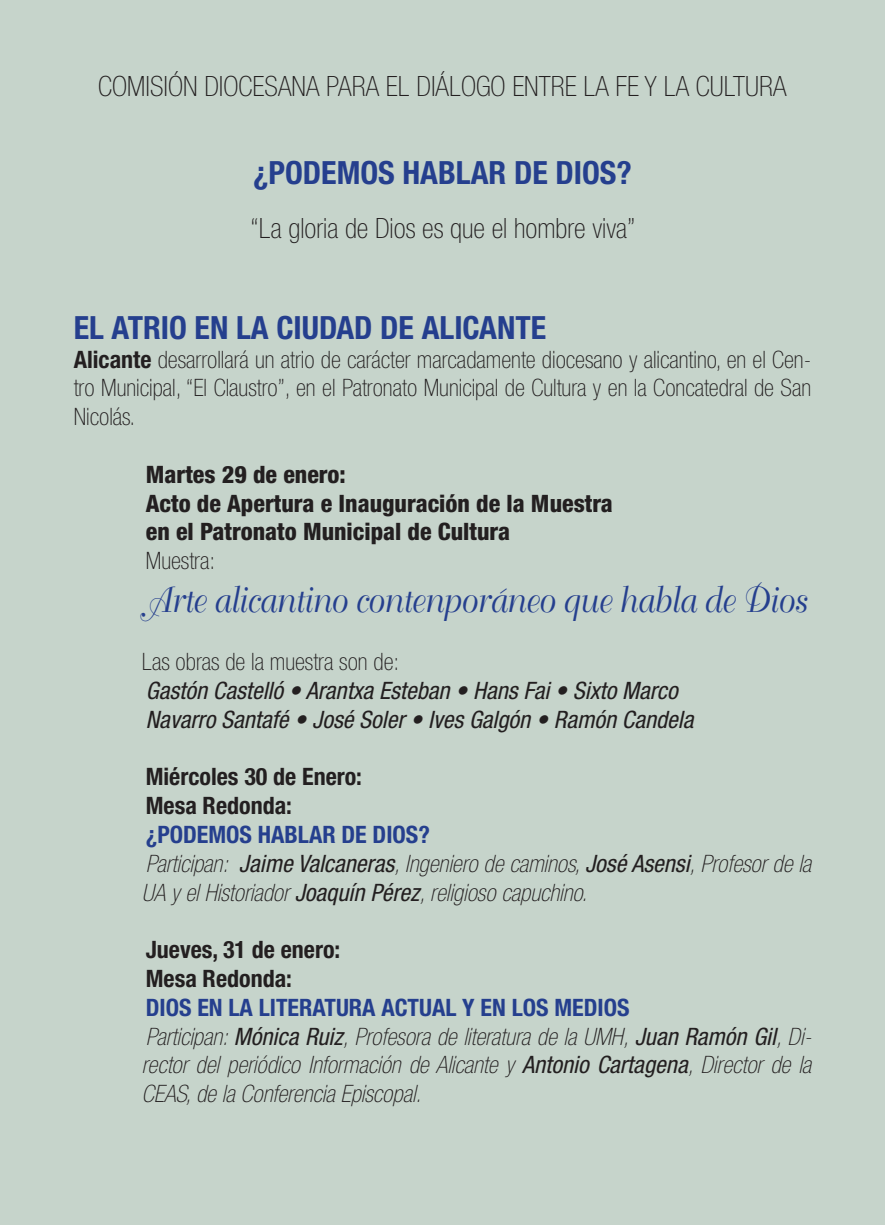
<style>
.page{position:relative;width:885px;height:1225px;background:#fff}
.page>*{position:absolute;margin:0;border:0;box-sizing:border-box;transform-origin:0 0}
.t1{font:36px "Bellevue";color:#253f8e;scale:.87 1}
.t2{font:700 condensed 32px "Helvetica Neue";color:#253f8e}
.t3{font:100 condensed 28px "Helvetica Neue";color:#231f20}
.t4{font:italic 100 condensed 24px/28.8px "Helvetica Neue";color:#231f20}
.t5{font:100 condensed 24px/28.8px "Helvetica Neue";color:#231f20;text-align:justify}
.t6{font:italic condensed 24px/28.8px "Helvetica Neue";color:#231f20}
.t7{font:800 condensed 24px/28.8px "Helvetica Neue";color:#231f20}
.t8{font:700 condensed 24px/28.8px "Helvetica Neue";color:#231f20}
.s1{font-weight:700}
.s2{font-weight:700;font-style:normal;color:#253f8e}
.s3{font-weight:400}
</style>
<div class="page">
<div style="left:0;top:0;width:884px;height:1225px;background:#c6d4cb"></div>
<p class="t3" style="left:98px;top:76px;width:690px">COMISIÓN DIOCESANA PARA EL DIÁLOGO ENTRE LA FE Y LA CULTURA</p>
<h2 class="t2" style="left:253px;top:161px;width:380px">¿PODEMOS HABLAR DE DIOS?</h2>
<p class="t3" style="left:250px;top:218px;width:386px">“La gloria de Dios es que el hombre viva”</p>
<h2 class="t2" style="left:74px;top:316px;width:474px">EL ATRIO EN LA CIUDAD DE ALICANTE</h2>
<p class="t5" style="left:74px;top:347px;width:739px"><span class="s1">Alicante</span> desarrollará un atrio de carácter marcadamente diocesano y alicantino, en el Cen&shy;tro Municipal, “El Claustro”, en el Patronato Municipal de Cultura y en la Concatedral de San Nicolás.</p>
<p class="t7" style="left:146px;top:462px;width:468px">Martes 29 de enero:<br>Acto de Apertura e Inauguración de la Muestra en el Patronato Municipal de Cultura</p>
<p class="t5" style="left:146px;top:548px;width:71px">Muestra:</p>
<h1 class="t1" style="left:146px;top:586px;width:759px">Arte alicantino contenporáneo que habla de Dios</h1>
<p class="t5" style="left:142px;top:649px;width:259px">Las obras de la muestra son de:</p>
<p class="t6" style="left:146px;top:678px;width:549px">Gastón Castelló • Arantxa Esteban • Hans Fai • Sixto Marco<br>Navarro Santafé • José Soler • Ives Galgón • Ramón Candela</p>
<p class="t8" style="left:146px;top:764px;width:218px">Miércoles 30 de Enero:<br>Mesa Redonda:</p>
<p class="t4" style="left:142px;top:822px;width:670px"><span class="s2">¿PODEMOS HABLAR DE DIOS?<br></span>Participan: <span class="s3">Jaime Valcaneras</span>, Ingeniero de caminos, <span class="s3">José Asensi</span>, Profesor de la<br>UA y el Historiador <span class="s3">Joaquín Pérez</span>, religioso capuchino.</p>
<p class="t8" style="left:146px;top:937px;width:196px">Jueves, 31 de enero:<br>Mesa Redonda:</p>
<p class="t4" style="left:142px;top:995px;width:670px"><span class="s2">DIOS EN LA LITERATURA ACTUAL Y EN LOS MEDIOS<br></span>Participan: <span class="s3">Mónica Ruiz</span>, Profesora de literatura de la UMH, <span class="s3">Juan Ramón Gil</span>, Di&shy;rector del periódico Información de Alicante y <span class="s3">Antonio Cartagena</span>, Director de la CEAS, de la Conferencia Episcopal.</p>
</div>
